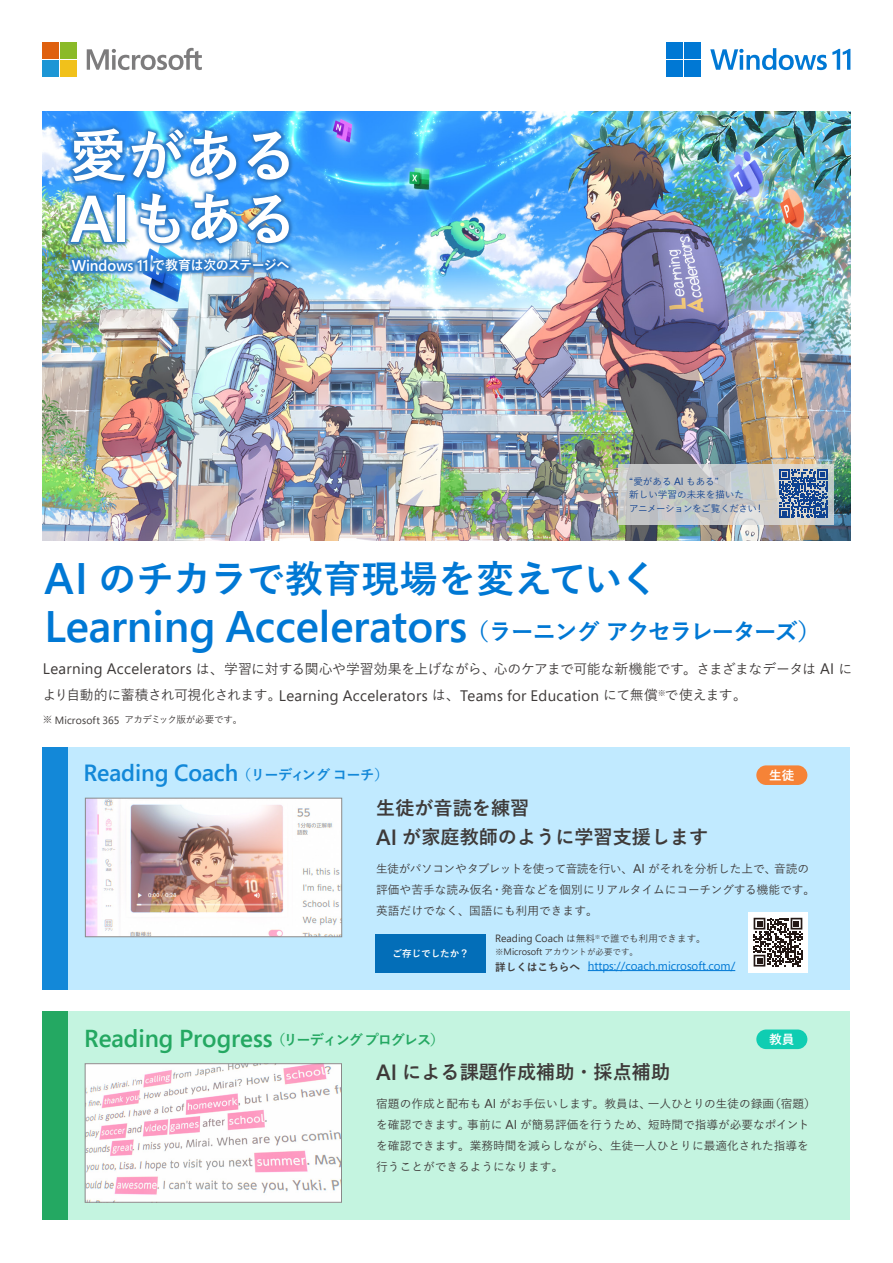
<style>
.page{position:relative;width:893px;height:1263px;background:#fff}
.page>*{position:absolute;margin:0;border:0;box-sizing:border-box;transform-origin:0 0}
.t1{font:700 57.45px/63.4px "Yu Go";letter-spacing:-.03em;color:#fff}
.t2{font:600 43.95px "Segoe Pro Display";color:#0078d4}
.t3{font:700 38.25px "Yu Go";color:#0078d4}
.t4{font:600 24.45px "Segoe Pro Display";color:#24a862}
.t5{font:600 23.4px "Segoe Pro Display";color:#1388d8}
.t6{font:700 19.2px/29.7px "Yu Go";color:#3e3a39}
.t7{font:15.15px "Segoe Pro";letter-spacing:.02em;color:#3e3a39}
.t8{font:500 13.8px "Yu Go";letter-spacing:-.02em;color:#3e3a39}
.t9{font:700 13.5px "Yu Go";letter-spacing:-.045em;color:#fff;scale:.96 1}
.t10{font:700 12.75px "Yu Go";color:#fff}
.t11{font:500 11.7px/21.3px "Yu Go";color:#3e3a39}
.t12{font:11.7px "Segoe Pro";color:#0078d4}
.t13{font:700 10.65px "Yu Go";color:#3e3a39}
.t14{font:500 9.6px/13.8px "Yu Go";color:#104291}
.t15{font:500 9.6px "Yu Go";color:#3e3a39}
.t16{font:500 9.6px "Yu Go";letter-spacing:-.05em;color:#3e3a39}
.t17{font:700 9.6px "Yu Go";color:#fff}
.t18{font:500 8.55px "Yu Go";color:#3e3a39}
.s1{font-family:"Segoe Pro Display";font-weight:600;font-size:66px}
.s2{font-family:"Segoe Pro Display";font-weight:600;font-size:15.6px}
.s3{font-family:"Segoe Pro";font-weight:400;font-size:10.5px}
.s4{font-family:"Segoe Pro Display";font-weight:600;font-size:43.95px}
.s5{font-family:"Yu Go";font-weight:700;font-size:22.95px}
.s6{font-family:"Segoe Pro";font-weight:400;font-size:15.15px}
.s7{font-family:"Yu Go";font-weight:500;font-size:13.8px}
.s8{font-family:"Yu Go";font-weight:700;font-size:14.25px}
.s9{font-family:"Segoe Pro Display";font-weight:600;font-size:22.05px}
.s10{font-family:"Segoe Pro";font-weight:400;font-size:12.9px}
.s11{font-family:"Koz Go Pr 6 N";font-weight:400}
.s12{font-family:"Segoe Pro";font-weight:400;font-size:9.3px}
</style>
<div class="page">
<div style="left:43px;top:747px;width:807px;height:242px;background:#c1eaff"></div>
<div style="left:43px;top:1012px;width:807px;height:208px;background:#c4f4e0"></div>
<img style="left:43px;top:112px;width:808px;height:429px">
<div style="left:666px;top:43px;width:16px;height:16px;background:#0078d4"></div>
<div style="left:684px;top:43px;width:16px;height:16px;background:#0078d4"></div>
<div style="left:666px;top:60px;width:16px;height:17px;background:#0078d4"></div>
<div style="left:684px;top:60px;width:16px;height:17px;background:#0078d4"></div>
<svg style="left:710px;top:48px;width:140px;height:22px"></svg>
<div style="left:43px;top:747px;width:25px;height:242px;background:#1388d8"></div>
<div style="left:43px;top:1012px;width:25px;height:208px;background:#24a862"></div>
<img style="left:87px;top:800px;width:253px;height:135px">
<div style="left:85px;top:798px;width:257px;height:139px;border:1px solid #898989"></div>
<div style="left:756px;top:765px;width:51px;height:20px;background:#f68337;border-radius:10px"></div>
<div style="left:756px;top:1029px;width:51px;height:20px;background:#0fcdb2;border-radius:10px"></div>
<div style="left:375px;top:934px;width:111px;height:38px;background:#036eb8"></div>
<img style="left:87px;top:1065px;width:253px;height:135px">
<div style="left:85px;top:1063px;width:257px;height:139px;border:1px solid #898989"></div>
<svg style="left:87px;top:48px;width:115px;height:22px"></svg>
<div style="left:43px;top:43px;width:16px;height:16px;background:#df600e"></div>
<div style="left:60px;top:43px;width:17px;height:16px;background:#8aba28"></div>
<div style="left:43px;top:60px;width:16px;height:17px;background:#1c96d5"></div>
<div style="left:60px;top:60px;width:17px;height:17px;background:#f1c11b"></div>
<div style="left:748px;top:912px;width:60px;height:60px;background:#fff"></div>
<svg style="left:618px;top:464px;width:216px;height:60px;background:#c7c9c8"></svg>
<svg style="left:754px;top:918px;width:48px;height:48px"></svg>
<hr style="left:588px;top:970px;width:147px;height:1px;background:#0078d4">
<img style="left:42px;top:72px;width:303px;height:256px">
<svg style="left:779px;top:469px;width:49px;height:49px;background:#5574a5"></svg>
<h1 class="t1" style="left:70px;top:125px;width:230px">愛がある<br><span class="s1">AI</span>もある</h1>
<p class="t9" style="left:72px;top:258px;width:228px"><span class="s2">Windows 11</span> で教育は次のステージへ</p>
<p class="t14" style="left:629px;top:473px;width:137px">“愛がある <span class="s3">AI</span> もある”<br>新しい学習の未来を描いた<br>アニメーションをご覧ください！</p>
<h3 class="t3" style="left:44px;top:557px;width:615px"><span class="s4">AI</span> のチカラで教育現場を変えていく</h3>
<h2 class="t2" style="left:44px;top:596px;width:778px">Learning Accelerators <span class="s5">（ラーニングアクセラレーターズ）</span></h2>
<p class="t8" style="left:43px;top:656px;width:811px"><span class="s6">Learning Accelerators</span> は、学習に対する関心や学習効果を上げながら、心のケアまで可能な新機能です。さまざまなデータは <span class="s6">AI</span> に</p>
<p class="t7" style="left:43px;top:685px;width:706px"><span class="s7">より自動的に蓄積され可視化されます。</span>Learning Accelerators <span class="s7">は、</span>Teams for Education <span class="s7">にて無償</span><sup>※</sup><span class="s7">で使えます。</span></p>
<p class="t16" style="left:43px;top:711px;width:201px">※ <span class="s3">Microsoft 365</span> アカデミック版が必要です。</p>
<h3 class="t5" style="left:83px;top:757px;width:307px">Reading Coach <span class="s8">（リーディングコーチ）</span></h3>
<p class="t10" style="left:769px;top:768px;width:27px">生徒</p>
<h3 class="t6" style="left:376px;top:793px;width:334px">生徒が音読を練習<br><span class="s9">AI</span> が家庭教師のように学習支援します</h3>
<p class="t11" style="left:376px;top:856px;width:440px">生徒がパソコンやタブレットを使って音読を行い、<span class="s10">AI</span> がそれを分析した上で、音読の評価や苦手な読み仮名・発音などを個別にリアルタイムにコーチングする機能です。英語だけでなく、国語にも利用できます。</p>
<p class="t17" style="left:392px;top:948px;width:78px">ご存じでしたか？</p>
<h3 class="t4" style="left:84px;top:1021px;width:362px">Reading Progress <span class="s8">（リーディングプログレス）</span></h3>
<p class="t15" style="left:495px;top:930px;width:212px"><span class="s3">Reading Coach</span> は無料<sup>※</sup>で誰でも利用できます。</p>
<p class="t18" style="left:495px;top:944px;width:144px"><span class="s11">※</span><span class="s12">Microsoft</span> アカウントが必要です。</p>
<p class="t13" style="left:495px;top:961px;width:87px">詳しくはこちらへ</p>
<p class="t12" style="left:588px;top:958px;width:149px">https://coach.microsoft.com/</p>
<p class="t10" style="left:769px;top:1032px;width:27px">教員</p>
<h3 class="t6" style="left:376px;top:1057px;width:295px"><span class="s9">AI</span> による課題作成補助・採点補助</h3>
<p class="t11" style="left:376px;top:1091px;width:441px">宿題の作成と配布も <span class="s10">AI</span> がお手伝いします。教員は、一人ひとりの生徒の録画（宿題）を確認できます。事前に <span class="s10">AI</span> が簡易評価を行うため、短時間で指導が必要なポイントを確認できます。業務時間を減らしながら、生徒一人ひとりに最適化された指導を行うことができるようになります。</p>
</div>
